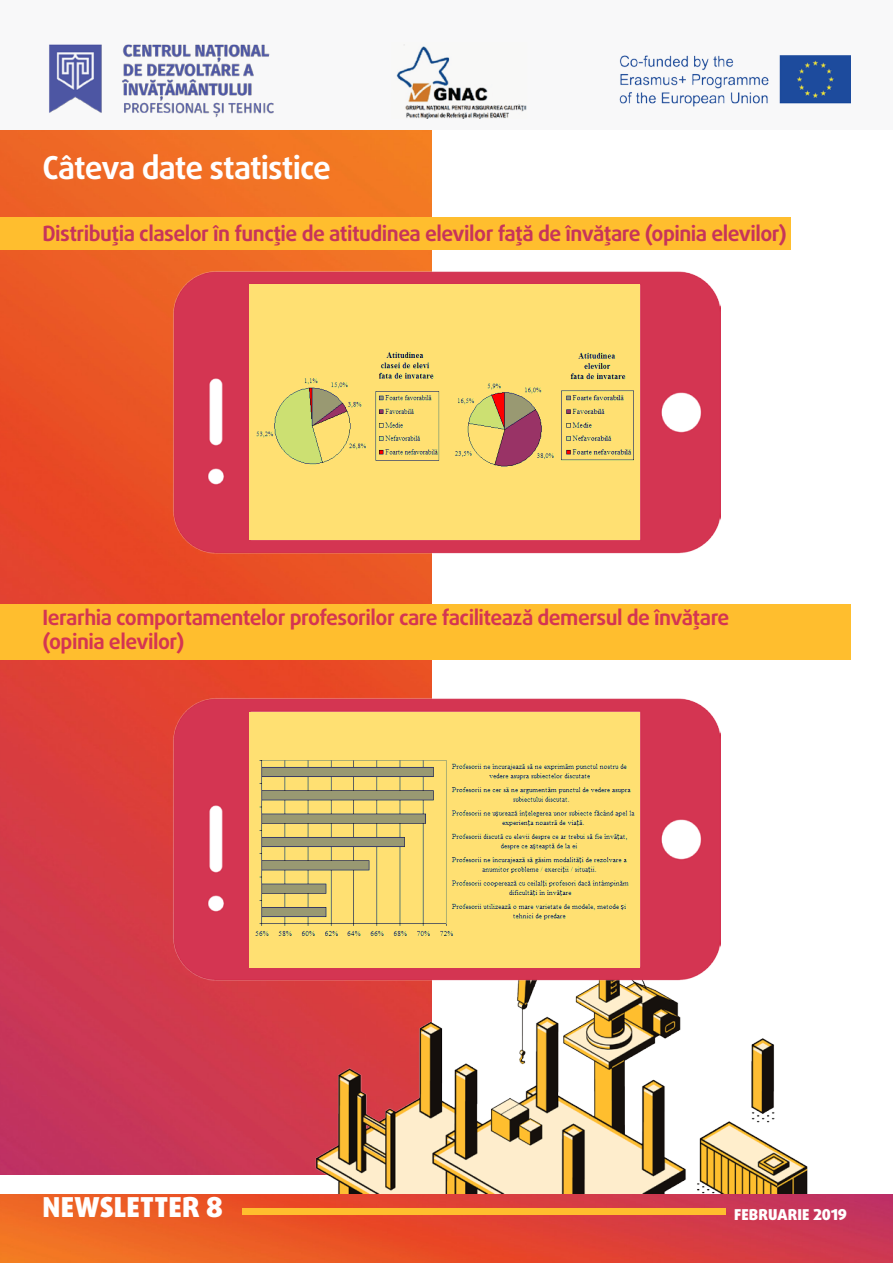
<style>
.page{position:relative;width:893px;height:1263px;background:#fff}
.page>*{position:absolute;margin:0;border:0;box-sizing:border-box;transform-origin:0 0}
.t1{font:700 31.5px "Daxline Pro";letter-spacing:-.03em;color:#fff}
.t2{font:900 27.45px "Daxline Pro";letter-spacing:.01em;color:#fff}
.t3{font:700 21px/24px "Daxline Pro";letter-spacing:-.025em;color:#d43552}
.t4{font:700 21px "Daxline Pro";letter-spacing:-.025em;color:#c7345a}
.t5{font:900 15px "Daxline Pro";letter-spacing:.01em;color:#fff}
</style>
<div class="page">
<img style="left:0;top:130px;width:432px;height:1045px">
<img style="left:198px;top:980px;width:652px;height:215px">
<div style="left:0;top:0;width:893px;height:129px;background:#f8f8f9"></div>
<img style="left:0;top:1195px;width:893px;height:68px">
<img style="left:49px;top:44px;width:801px;height:74px">
<div style="left:242px;top:1208px;width:483px;height:6px;background:#ffbe2e"></div>
<div style="left:0;top:217px;width:791px;height:33px;background:#ffbe2e"></div>
<div style="left:0;top:604px;width:850px;height:55px;background:#ffbe2e"></div>
<img style="left:172px;top:270px;width:549px;height:283px">
<div style="left:249px;top:284px;width:391px;height:256px;background:#ffe072"></div>
<img style="left:256px;top:352px;width:378px;height:115px">
<img style="left:172px;top:697px;width:549px;height:283px">
<div style="left:249px;top:712px;width:391px;height:256px;background:#ffe072"></div>
<img style="left:255px;top:760px;width:380px;height:176px">
<h1 class="t1" style="left:43px;top:147px;width:290px">Câteva date statistice</h1>
<p class="t4" style="left:43px;top:219px;width:746px">Distribuția claselor în funcție de atitudinea elevilor față de învățare (opinia elevilor)</p>
<p class="t3" style="left:43px;top:606px;width:688px">Ierarhia comportamentelor profesorilor care facilitează demersul de învățare (opinia elevilor)</p>
<h2 class="t2" style="left:43px;top:1188px;width:182px">NEWSLETTER 8</h2>
<p class="t5" style="left:734px;top:1204px;width:114px">FEBRUARIE 2019</p>
</div>
